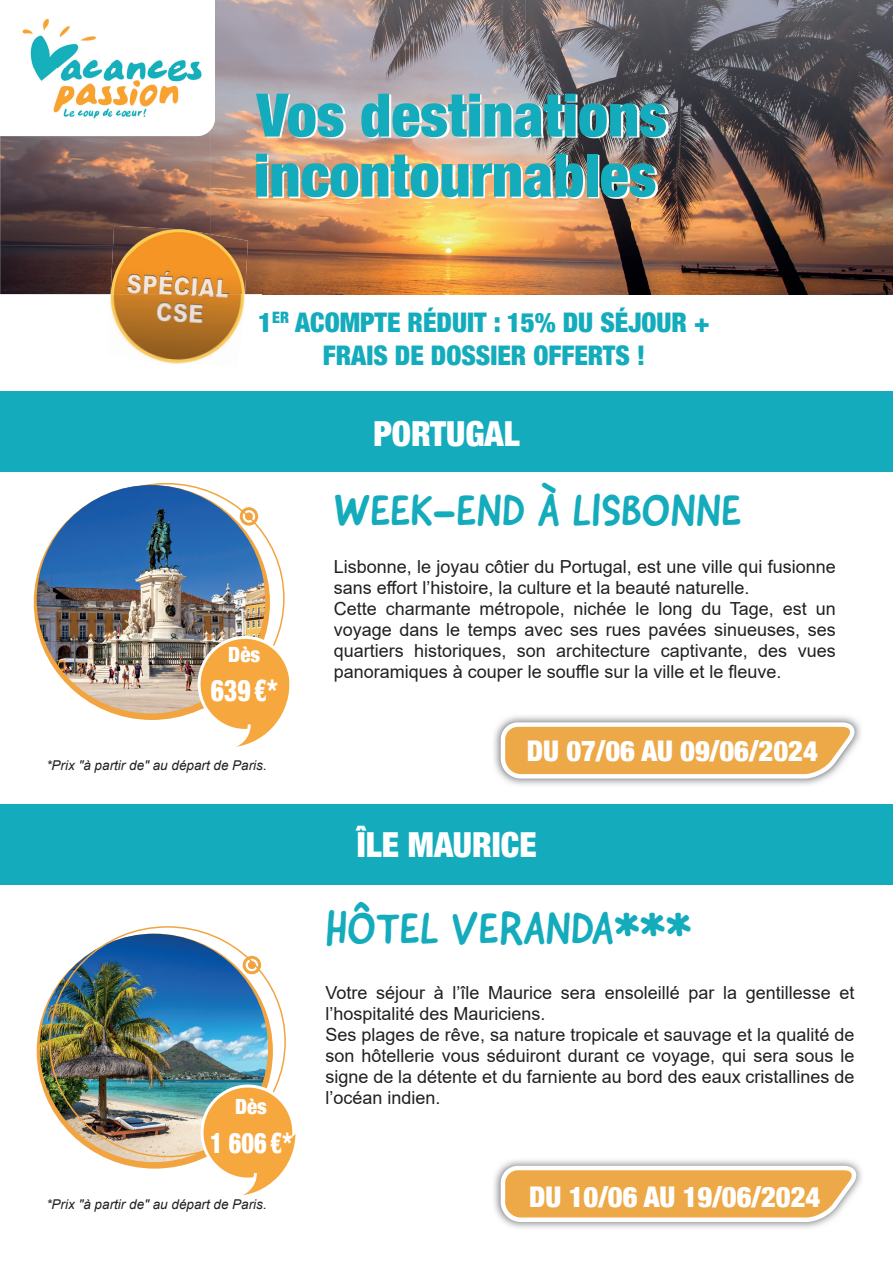
<style>
.page{position:relative;width:893px;height:1263px;background:#fff}
.page>*{position:absolute;margin:0;border:0;box-sizing:border-box;transform-origin:0 0}
.t1{font:900 condensed 60px/60px "Helvetica Neue";color:#14acbc}
.t2{font:45px "Good Dog New";color:#14acbc}
.t3{font:900 condensed 34.5px "Helvetica Neue";color:#fff}
.t4{font:900 condensed 30px "Helvetica Neue";color:#fff;scale:.85 1}
.t5{font:900 condensed 28.5px "Helvetica Neue";color:#fff}
.t6{font:900 condensed 28.5px "Helvetica Neue";color:#fff;scale:.85 1}
.t7{font:900 condensed 27px/32.4px "Helvetica Neue";color:#14acbc;text-align:center}
.t8{font:900 condensed 21px "Helvetica Neue";color:#fff}
.t9{font:18px/21px "Arial";color:#231f20}
.t10{font:italic 13.5px "Arial";color:#231f20}
</style>
<div class="page">
<img style="left:215px;top:0;width:625px;height:98px">
<img style="left:840px;top:0;width:53px;height:294px">
<img style="left:0;top:136px;width:210px;height:109px">
<img style="left:210px;top:98px;width:53px;height:196px">
<img style="left:631px;top:98px;width:210px;height:196px">
<img style="left:263px;top:198px;width:368px;height:96px">
<img style="left:0;top:245px;width:111px;height:49px">
<svg style="left:200px;top:98px;width:15px;height:38px"></svg>
<img style="left:22px;top:18px;width:182px;height:103px">
<img style="left:258px;top:95px;width:410px;height:103px">
<svg style="left:34px;top:485px;width:236px;height:235px;background:#eba64b"></svg>
<img style="left:37px;top:485px;width:228px;height:228px;border-radius:114px">
<div style="left:240px;top:507px;width:18px;height:19px;border:3px solid #f1a43f;border-radius:50%"></div>
<div style="left:245px;top:512px;width:8px;height:8px;background:#f1a43f;border-radius:50%"></div>
<div style="left:199px;top:637px;width:92px;height:93px;background:#f6a73e;border-radius:50%"></div>
<div style="left:198px;top:636px;width:94px;height:96px;border:3px solid #fff;border-radius:50%"></div>
<svg style="left:224px;top:681px;width:68px;height:66px"></svg>
<img style="left:494px;top:716px;width:361px;height:69px">
<svg style="left:498px;top:720px;width:363px;height:61px"></svg>
<div style="left:0;top:391px;width:893px;height:81px;background:#14acbc"></div>
<div style="left:0;top:804px;width:893px;height:81px;background:#14acbc"></div>
<svg style="left:37px;top:934px;width:236px;height:234px;background:#e8a347"></svg>
<img style="left:40px;top:934px;width:228px;height:228px;border-radius:114px">
<div style="left:243px;top:956px;width:18px;height:18px;border:3px solid #f1a43f;border-radius:50%"></div>
<div style="left:248px;top:961px;width:8px;height:8px;background:#f1a43f;border-radius:50%"></div>
<div style="left:202px;top:1086px;width:92px;height:93px;background:#f6a73e;border-radius:50%"></div>
<div style="left:201px;top:1084px;width:94px;height:96px;border:3px solid #fff;border-radius:50%"></div>
<svg style="left:230px;top:1129px;width:67px;height:67px"></svg>
<img style="left:494px;top:1160px;width:360px;height:68px">
<svg style="left:498px;top:1163px;width:364px;height:61px"></svg>
<img style="left:107px;top:294px;width:138px;height:70px">
<img style="left:111px;top:226px;width:137px;height:68px">
<h1 class="t1" style="left:254px;top:82px;width:415px">Vos destinations incontournables</h1>
<h3 class="t7" style="left:258px;top:305px;width:453px">1<sup>ER</sup> ACOMPTE RÉDUIT : 15% DU SÉJOUR +<br>FRAIS DE DOSSIER OFFERTS !</h3>
<p class="t8" style="left:228px;top:637px;width:33px">Dès</p>
<h3 class="t4" style="left:211px;top:666px;width:80px">639 €*</h3>
<p class="t10" style="left:46px;top:756px;width:222px">*Prix ʺà partir deʺ au départ de Paris.</p>
<p class="t8" style="left:235px;top:1089px;width:33px">Dès</p>
<h3 class="t6" style="left:210px;top:1119px;width:98px">1 606 €*</h3>
<p class="t10" style="left:46px;top:1195px;width:222px">*Prix ʺà partir deʺ au départ de Paris.</p>
<h3 class="t3" style="left:373px;top:405px;width:148px">PORTUGAL</h3>
<h2 class="t2" style="left:334px;top:481px;width:409px">WEEK-END À LISBONNE</h2>
<p class="t9" style="left:334px;top:556px;width:503px">Lisbonne, le joyau côtier du Portugal, est une ville qui fusionne sans effort l’histoire, la culture et la beauté naturelle.<br>Cette charmante métropole, nichée le long du Tage, est un voyage dans le temps avec ses rues pavées sinueuses, ses quartiers historiques, son architecture captivante, des vues panoramiques à couper le souffle sur la ville et le fleuve.</p>
<h3 class="t5" style="left:527px;top:727px;width:293px">DU 07/06 AU 09/06/2024</h3>
<h3 class="t3" style="left:357px;top:816px;width:181px">ÎLE MAURICE</h3>
<h2 class="t2" style="left:325px;top:899px;width:367px">HÔTEL VERANDA***</h2>
<p class="t9" style="left:325px;top:982px;width:531px">Votre séjour à l’île Maurice sera ensoleillé par la gentillesse et l’hospitalité des Mauriciens.<br>Ses plages de rêve, sa nature tropicale et sauvage et la qualité de son hôtellerie vous séduiront durant ce voyage, qui sera sous le signe de la détente et du farniente au bord des eaux cristallines de l’océan indien.</p>
<h3 class="t5" style="left:529px;top:1174px;width:293px">DU 10/06 AU 19/06/2024</h3>
</div>
